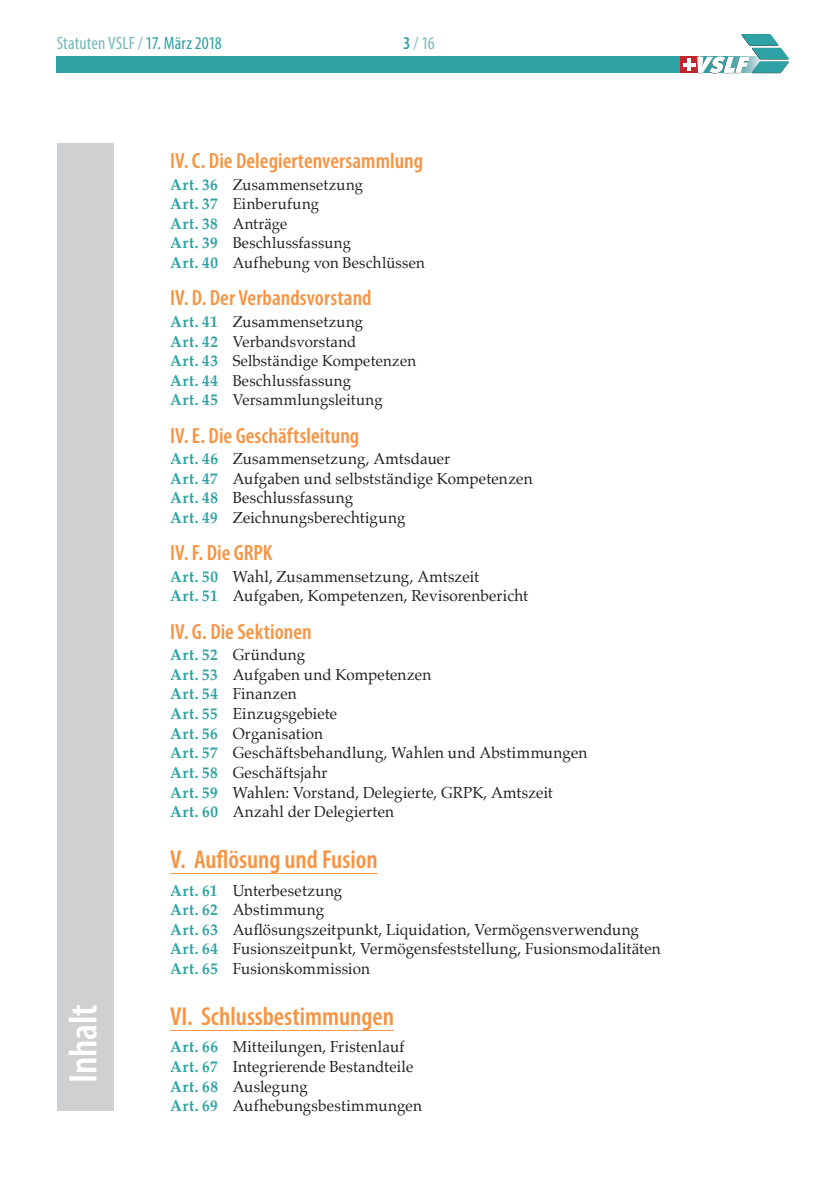
<style>
.page{position:relative;width:840px;height:1191px;background:#fff}
.page>*{position:absolute;margin:0;border:0;box-sizing:border-box;transform-origin:0 0}
.t1{font:600 condensed 40px "Myriad Pro";letter-spacing:-.005em;color:#fff}
.t2{font:600 condensed 26px "Myriad Pro";color:#f79443}
.t3{font:600 condensed 22px "Myriad Pro";letter-spacing:.005em;color:#f79443}
.t4{font:condensed 18px "Myriad Pro";letter-spacing:.005em;color:#77b7ba}
.t5{font:16px/19.6px "Palatino";letter-spacing:.01em;color:#231f20;scale:.95 1}
.t6{font:700 16px/19.6px "Palatino";letter-spacing:.03em;color:#2da1a3;text-align:justify;scale:.95 1}
.t7{font:15.6px/19.6px "Palatino";letter-spacing:.015em;color:#231f20;scale:.95 1}
.s1{color:#2da1a3}
.s2{font-weight:600;color:#2da1a3}
</style>
<div class="page">
<div style="left:57px;top:57px;width:629px;height:16px;background:#2da1a3"></div>
<div style="left:680px;top:57px;width:18px;height:16px;background:#c0262d"></div>
<svg style="left:696px;top:34px;width:92px;height:40px"></svg>
<svg style="left:687px;top:59px;width:3px;height:12px"></svg>
<hr style="left:682px;top:63px;width:13px;height:4px;background:#fff">
<div style="left:57px;top:144px;width:56px;height:967px;background:#cfd0d2"></div>
<hr style="left:170px;top:873px;width:207px;height:1px;background:#f79443">
<hr style="left:170px;top:1030px;width:224px;height:1px;background:#f79443">
<p class="t4" style="left:57px;top:32px;width:166px">Statuten VSLF / <span class="s1">17. März 2018</span></p>
<p class="t4" style="left:403px;top:32px;width:33px"><span class="s2">3</span>/ 16</p>
<h3 class="t3" style="left:170px;top:147px;width:254px">IV. C. Die Delegiertenversammlung</h3>
<p class="t6" style="left:170px;top:174px;width:52px">Art. 36<br>Art. 37<br>Art. 38<br>Art. 39<br>Art. 40</p>
<p class="t7" style="left:232px;top:174px;width:204px">Zusammensetzung<br>Einberufung<br>Anträge<br>Beschlussfassung<br>Aufhebung von Beschlüssen</p>
<h3 class="t3" style="left:170px;top:284px;width:203px">IV. D. Der Verbandsvorstand</h3>
<p class="t6" style="left:170px;top:311px;width:52px">Art. 41<br>Art. 42<br>Art. 43<br>Art. 44<br>Art. 45</p>
<p class="t7" style="left:232px;top:312px;width:194px">Zusammensetzung<br>Verbandsvorstand<br>Selbständige Kompetenzen<br>Beschlussfassung<br>Versammlungsleitung</p>
<h3 class="t3" style="left:170px;top:422px;width:190px">IV. E. Die Geschäftsleitung</h3>
<p class="t6" style="left:170px;top:448px;width:52px">Art. 46<br>Art. 47<br>Art. 48<br>Art. 49</p>
<p class="t5" style="left:232px;top:449px;width:317px">Zusammensetzung, Amtsdauer<br>Aufgaben und selbstständige Kompetenzen<br>Beschlussfassung<br>Zeichnungsberechtigung</p>
<h3 class="t3" style="left:170px;top:539px;width:103px">IV. F. Die GRPK</h3>
<p class="t6" style="left:170px;top:566px;width:52px">Art. 50<br>Art. 51</p>
<p class="t5" style="left:232px;top:566px;width:312px">Wahl, Zusammensetzung, Amtszeit<br>Aufgaben, Kompetenzen, Revisorenbericht</p>
<h3 class="t3" style="left:170px;top:618px;width:143px">IV. G. Die Sektionen</h3>
<p class="t6" style="left:170px;top:644px;width:52px">Art. 52<br>Art. 53<br>Art. 54<br>Art. 55<br>Art. 56<br>Art. 57<br>Art. 58<br>Art. 59<br>Art. 60</p>
<p class="t5" style="left:232px;top:645px;width:374px">Gründung<br>Aufgaben und Kompetenzen<br>Finanzen<br>Einzugsgebiete<br>Organisation<br>Geschäftsbehandlung, Wahlen und Abstimmungen<br>Geschäftsjahr<br>Wahlen: Vorstand, Delegierte, GRPK, Amtszeit<br>Anzahl der Delegierten</p>
<h2 class="t2" style="left:170px;top:843px;width:209px">V. Auflösung und Fusion</h2>
<h1 class="t1" style="left:59px;top:1082px;width:80px;rotate:-90deg">Inhalt</h1>
<p class="t6" style="left:170px;top:880px;width:52px">Art. 61<br>Art. 62<br>Art. 63<br>Art. 64<br>Art. 65</p>
<p class="t5" style="left:232px;top:880px;width:452px">Unterbesetzung<br>Abstimmung<br>Auflösungszeitpunkt, Liquidation, Vermögensverwendung Fusionszeitpunkt, Vermögensfeststellung, Fusionsmodalitäten Fusionskommission</p>
<h2 class="t2" style="left:170px;top:1000px;width:225px">VI. Schlussbestimmungen</h2>
<p class="t6" style="left:170px;top:1036px;width:52px">Art. 66<br>Art. 67<br>Art. 68<br>Art. 69</p>
<p class="t5" style="left:232px;top:1037px;width:200px">Mitteilungen, Fristenlauf<br>Integrierende Bestandteile<br>Auslegung<br>Aufhebungsbestimmungen</p>
</div>
